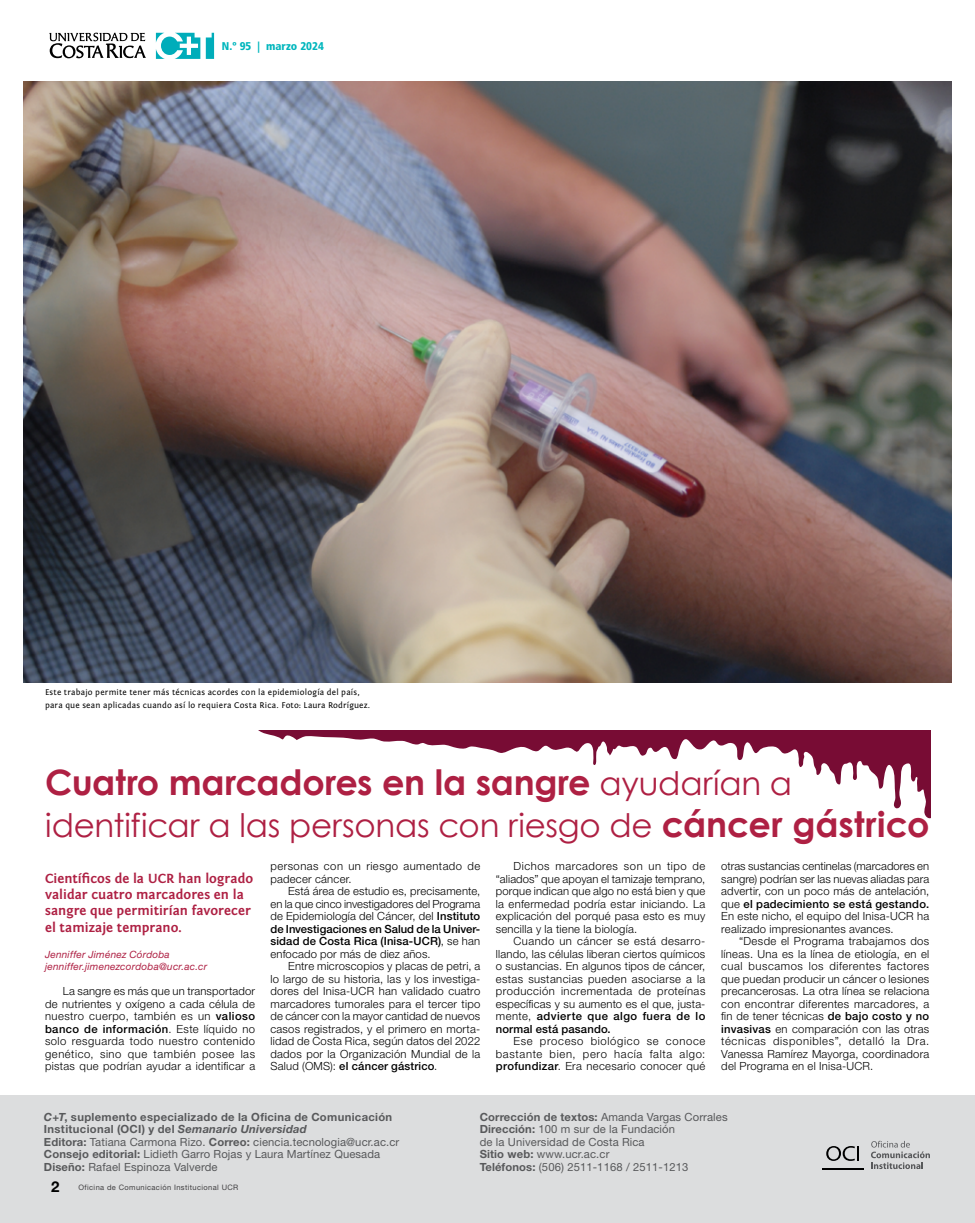
<style>
.page{position:relative;width:975px;height:1223px;background:#fff}
.page>*{position:absolute;margin:0;border:0;box-sizing:border-box;transform-origin:0 0}
.t1{font:700 35px "Century Gothic";letter-spacing:-.01em;color:#ae2043}
.t2{font:32.5px "Century Gothic";letter-spacing:-.005em;color:#ae2043}
.t3{font:700 15px "Helvetica Neue LT Std";color:#000}
.t4{font:700 13.75px/16.2px "Fontin Sans";color:#ae2043}
.t5{font:300 11.25px/12.5px "Helvetica Neue LT Std";letter-spacing:.02em;color:#000;text-align:justify}
.t6{font:700 11.25px/12.5px "Helvetica Neue LT Std";letter-spacing:.03em;color:#58595b}
.t7{font:11.25px/12.5px "Helvetica Neue LT Std";letter-spacing:.01em;color:#58595b}
.t8{font:300 11.25px/12.5px "Helvetica Neue LT Std";letter-spacing:.04em;color:#000}
.t9{font:900 condensed 11.25px "Frutiger LT Std";letter-spacing:.005em;color:#00b6bd}
.t10{font:italic 10px/12.5px "Helvetica Neue LT Std";letter-spacing:.02em;color:#ae2043}
.t11{font:8.75px/12.5px "Fontin Sans";letter-spacing:.02em;color:#000}
.t12{font:7.5px "Helvetica Neue LT Std";letter-spacing:.05em;color:#414042}
.s1{font-weight:400;font-size:32.5px}
.s2{font-weight:700;font-size:35px}
.s3{font-weight:500}
.s4{font-style:italic}
.s5{font-weight:400}
.s6{font-weight:700}
</style>
<div class="page">
<div style="left:0;top:1095px;width:974px;height:127px;background:#dcddde"></div>
<hr style="left:822px;top:1167px;width:41px;height:2px;background:#000">
<svg style="left:826px;top:1146px;width:33px;height:14px"></svg>
<svg style="left:871px;top:1140px;width:58px;height:29px"></svg>
<svg style="left:156px;top:33px;width:44px;height:26px"></svg>
<svg style="left:206px;top:33px;width:8px;height:26px"></svg>
<svg style="left:49px;top:33px;width:97px;height:25px"></svg>
<svg style="left:258px;top:730px;width:672px;height:89px"></svg>
<img style="left:23px;top:81px;width:927px;height:601px">
<p class="t9" style="left:222px;top:39px;width:103px">N.º 95 | marzo 2024</p>
<p class="t11" style="left:45px;top:686px;width:327px">Este trabajo permite tener más técnicas acordes con la epidemiología del país, para que sean aplicadas cuando así lo requiera Costa Rica. Foto: Laura Rodríguez.</p>
<h1 class="t1" style="left:45px;top:755px;width:748px">Cuatro marcadores en la sangre <span class="s1">ayudarían a</span></h1>
<h2 class="t2" style="left:45px;top:803px;width:885px">identificar a las personas con riesgo de <span class="s2">cáncer gástrico</span></h2>
<p class="t4" style="left:45px;top:870px;width:210px">Científicos de la UCR han logrado validar cuatro marcadores en la sangre que permitirían favorecer el tamizaje temprano.</p>
<p class="t10" style="left:45px;top:948px;width:164px">Jenniffer Jiménez Córdoba jenniffer.jimenezcordoba@ucr.ac.cr</p>
<p class="t5" style="left:45px;top:985px;width:212px;text-indent:18px">La sangre es más que un transportador de nutrientes y oxígeno a cada célula de nuestro cuerpo, también es un <span class="s3">valioso banco de información</span>. Este líquido no solo resguarda todo nuestro contenido genético, sino que también posee las pistas que podrían ayudar a identificar a</p>
<p class="t8" style="left:270px;top:860px;width:211px">personas con un riesgo aumentado de padecer cáncer.</p>
<p class="t5" style="left:270px;top:885px;width:211px;text-indent:18px">Está área de estudio es, precisamente, en la que cinco investigadores del Programa de Epidemiología del Cáncer, del <span class="s3">Instituto de Investigaciones en Salud de la Univer&shy;sidad de Costa Rica (Inisa-UCR)</span>, se han enfocado por más de diez años.</p>
<p class="t5" style="left:270px;top:959px;width:211px;text-indent:18px">Entre microscopios y placas de petri, a lo largo de su historia, las y los investiga&shy;dores del Inisa-UCR han validado cuatro marcadores tumorales para el tercer tipo de cáncer con la mayor cantidad de nuevos casos registrados, y el primero en morta&shy;lidad de Costa Rica, según datos del 2022 dados por la Organización Mundial de la Salud (OMS): <span class="s3">el cáncer gástrico</span>.</p>
<p class="t5" style="left:496px;top:859px;width:211px;text-indent:18px">Dichos marcadores son un tipo de “aliados” que apoyan el tamizaje temprano, porque indican que algo no está bien y que la enfermedad podría estar iniciando. La explicación del porqué pasa esto es muy sencilla y la tiene la biología.</p>
<p class="t5" style="left:496px;top:934px;width:211px;text-indent:18px">Cuando un cáncer se está desarro&shy;llando, las células liberan ciertos químicos o sustancias. En algunos tipos de cáncer, estas sustancias pueden asociarse a la producción incrementada de proteínas específicas y su aumento es el que, justa&shy;mente, <span class="s3">advierte que algo fuera de lo normal está pasando.</span></p>
<p class="t5" style="left:496px;top:1034px;width:211px;text-indent:18px">Ese proceso biológico se conoce bastante bien, pero hacía falta algo: <span class="s3">profundizar</span>. Era necesario conocer qué</p>
<p class="t5" style="left:721px;top:859px;width:209px">otras sustancias centinelas (marcadores en sangre) podrían ser las nuevas aliadas para advertir, con un poco más de antelación, que <span class="s3">el padecimiento se está gestando.<br></span>En este nicho, el equipo del Inisa-UCR ha realizado impresionantes avances.</p>
<p class="t5" style="left:721px;top:934px;width:209px;text-indent:18px">“Desde el Programa trabajamos dos líneas. Una es la línea de etiología, en el cual buscamos los diferentes factores que puedan producir un cáncer o lesiones precancerosas. La otra línea se relaciona con encontrar diferentes marcadores, a fin de tener técnicas <span class="s3">de bajo costo y no invasivas</span> en comparación con las otras técnicas disponibles”, detalló la Dra.<br>Vanessa Ramírez Mayorga, coordinadora del Programa en el Inisa-UCR.</p>
<p class="t6" style="left:44px;top:1109px;width:357px"><span class="s4">C+T</span>, suplemento especializado de la Oficina de Comunicación Institucional (OCI) y del <span class="s4">Semanario Universidad<br></span>Editora: <span class="s5">Tatiana Carmona Rizo.</span> Correo: <span class="s5">ciencia.tecnologia@ucr.ac.cr </span>Consejo editorial: <span class="s5">Lidieth Garro Rojas y Laura Martínez Quesada </span>Diseño: <span class="s5">Rafael Espinoza Valverde</span></p>
<p class="t7" style="left:479px;top:1110px;width:249px"><span class="s6">Corrección de textos:</span> Amanda Vargas Corrales <span class="s6">Dirección:</span> 100 m sur de la Fundación<br>de la Universidad de Costa Rica<br><span class="s6">Sitio web:</span> www.ucr.ac.cr<br><span class="s6">Teléfonos:</span> (506) 2511-1168 / 2511-1213</p>
<h3 class="t3" style="left:51px;top:1177px;width:10px">2</h3>
<p class="t12" style="left:78px;top:1182px;width:161px">Oficina de Comunicación Institucional UCR</p>
</div>
